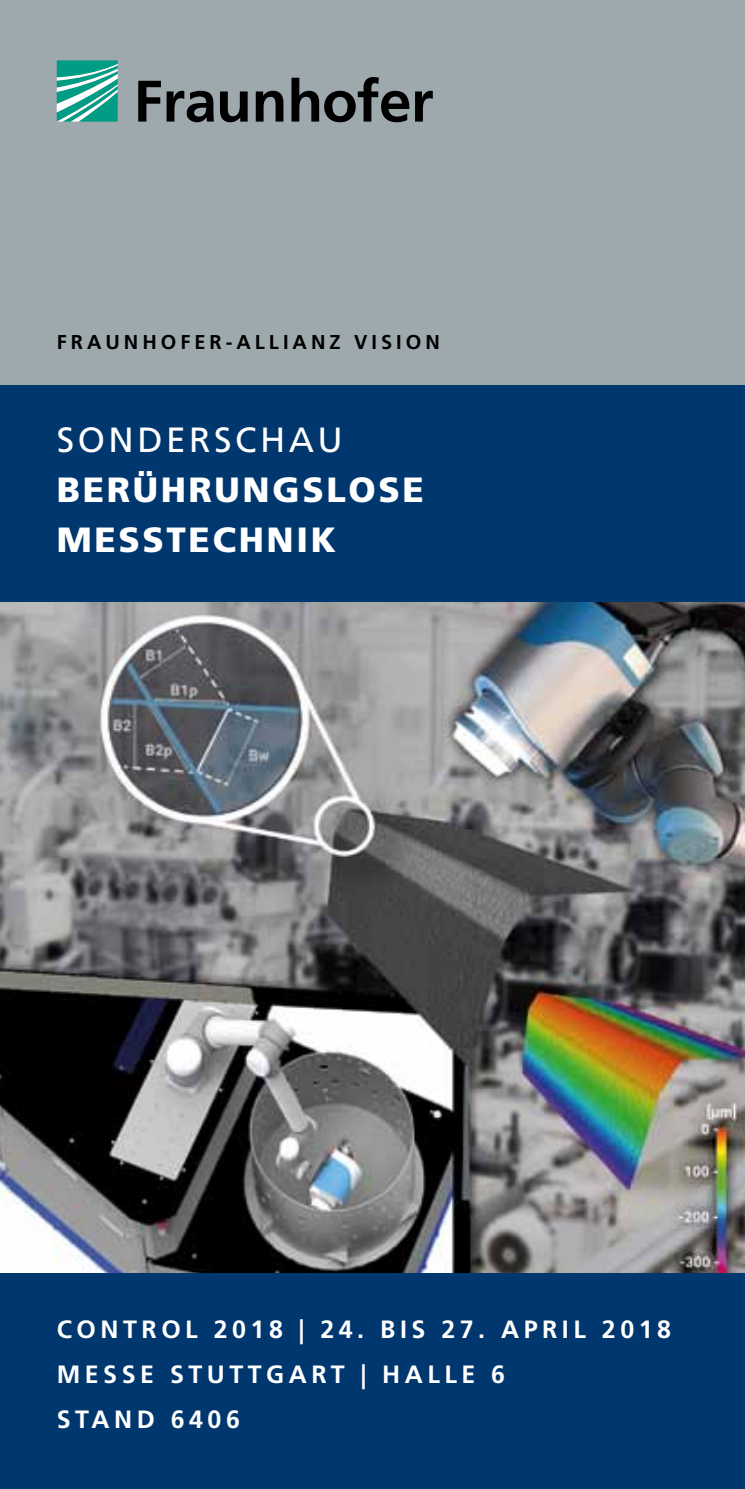
<style>
.page{position:relative;width:745px;height:1489px;background:#fff}
.page>*{position:absolute;margin:0;border:0;box-sizing:border-box;transform-origin:0 0}
.t1{font:900 35px/50px "Frutiger LT Com";letter-spacing:.075em;color:#fff}
.t2{font:35px "Frutiger LT Com";letter-spacing:.1em;color:#fff}
.t3{font:700 25px/45px "Frutiger LT Com";letter-spacing:.18em;color:#fff}
.t4{font:700 20px "Frutiger LT Com";letter-spacing:.2em;color:#000}
</style>
<div class="page">
<div style="left:0;top:0;width:744px;height:386px;background:#9ea9ae"></div>
<svg style="left:57px;top:60px;width:61px;height:62px;background:#4ab7a6"></svg>
<svg style="left:138px;top:77px;width:294px;height:45px"></svg>
<div style="left:0;top:1272px;width:744px;height:216px;background:#00376e"></div>
<div style="left:0;top:385px;width:744px;height:217px;background:#00376e"></div>
<img style="left:0;top:602px;width:744px;height:670px">
<p class="t4" style="left:57px;top:330px;width:366px">FRAUNHOFER-A LLIAN Z VISION</p>
<h1 class="t2" style="left:57px;top:419px;width:287px">SONDERSCHAU</h1>
<h1 class="t1" style="left:57px;top:464px;width:368px">BERÜHRUNGSLOSE<br>MESSTECHNIK</h1>
<p class="t3" style="left:57px;top:1306px;width:615px">CON TRO L 2018 | 24. BIS 27. A PR IL 2018<br>ME SSE STU TTGAR T | HA LLE 6<br>STAN D 6406</p>
</div>
